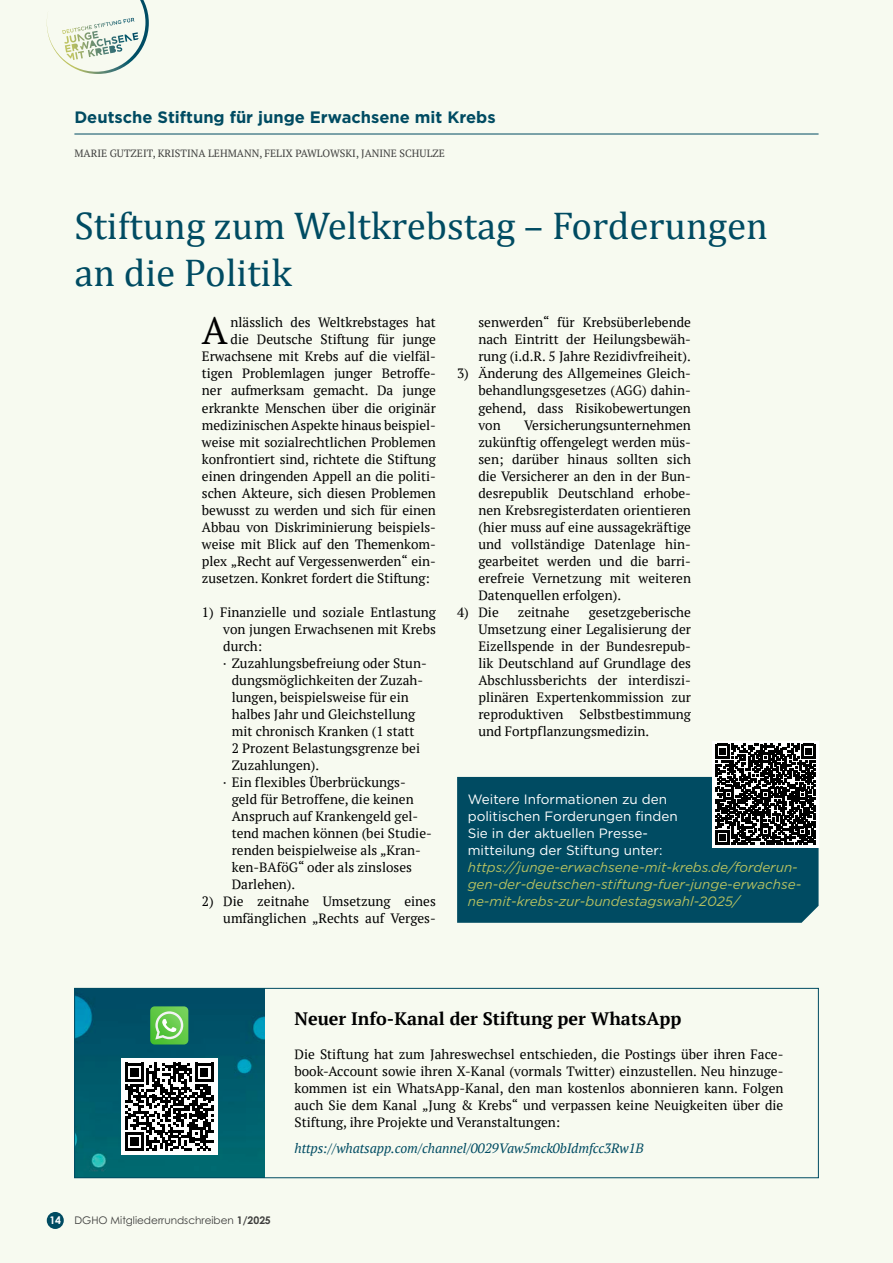
<style>
.page{position:relative;width:893px;height:1263px;background:#f7faf0}
.page>*{position:absolute;margin:0;border:0;box-sizing:border-box;transform-origin:0 0}
.t1{font:39px/46.8px "Cambria";color:#004b62}
.t2{font:37.8px "PT Serif";color:#000}
.t3{font:700 18px "PT Serif";color:#000}
.t4{font:700 16.5px "Gotham";color:#004b62}
.t5{font:13.5px/17px "PT Serif";color:#000;text-align:justify}
.t6{font:italic 13.5px/17px "Gotham";color:#b6c161}
.t7{font:13.5px/17px "Gotham";color:#fff}
.t8{font:italic 13.5px "PT Serif";letter-spacing:-.01em;color:#004b62}
.t9{font:10.5px "PT Serif";color:#3e3e3d}
.t10{font:10.5px "Century Gothic Pro";color:#3e3e3d}
.t11{font:700 10.5px "Century Gothic Pro";color:#fff}
.s1{font-weight:700}
</style>
<div class="page">
<svg style="left:47px;top:0;width:102px;height:74px"></svg>
<div style="left:47px;top:1212px;width:17px;height:17px;background:#004b62;border-radius:50%"></div>
<hr style="left:74px;top:134px;width:745px;height:1px;background:#004b62">
<div style="left:457px;top:777px;width:362px;height:146px;background:#004b62"></div>
<svg style="left:712px;top:741px;width:107px;height:106px"></svg>
<svg style="left:715px;top:744px;width:101px;height:100px"></svg>
<img style="left:76px;top:990px;width:188px;height:186px">
<div style="left:74px;top:988px;width:745px;height:190px;border:1px solid #004b62"></div>
<div style="left:121px;top:1059px;width:96px;height:96px;background:#fff"></div>
<svg style="left:125px;top:1063px;width:88px;height:88px"></svg>
<svg style="left:150px;top:1006px;width:38px;height:38px"></svg>
<p class="t4" style="left:74px;top:107px;width:423px">Deutsche Stiftung für junge Erwachsene mit Krebs</p>
<p class="t9" style="left:74px;top:147px;width:372px">MARIE GUTZEIT, KRISTINA LEHMANN, FELIX PAWLOWSKI, JANINE SCHULZE</p>
<h1 class="t1" style="left:74px;top:202px;width:695px">Stiftung zum Weltkrebstag – Forderungen an die Politik</h1>
<h2 class="t2" style="left:202px;top:307px;width:27px">A</h2>
<p class="t5" style="left:231px;top:314px;width:207px">nlässlich des Weltkrebstages hat</p>
<p class="t5" style="left:231px;top:331px;width:207px">die Deutsche Stiftung für junge</p>
<p class="t5" style="left:202px;top:348px;width:235px">Erwachsene mit Krebs auf die vielfäl-</p>
<p class="t5" style="left:202px;top:365px;width:235px">tigen Problemlagen junger Betroffe-</p>
<p class="t5" style="left:202px;top:382px;width:235px">ner aufmerksam gemacht. Da junge</p>
<p class="t5" style="left:202px;top:399px;width:235px">erkrankte Menschen über die originär</p>
<p class="t5" style="left:202px;top:416px;width:235px">medizinischen Aspekte hinaus beispiel-</p>
<p class="t5" style="left:202px;top:433px;width:235px">weise mit sozialrechtlichen Problemen</p>
<p class="t5" style="left:202px;top:450px;width:235px">konfrontiert sind, richtete die Stiftung</p>
<p class="t5" style="left:202px;top:467px;width:235px">einen dringenden Appell an die politi-</p>
<p class="t5" style="left:202px;top:484px;width:235px">schen Akteure, sich diesen Problemen</p>
<p class="t5" style="left:202px;top:501px;width:235px">bewusst zu werden und sich für einen</p>
<p class="t5" style="left:202px;top:518px;width:235px">Abbau von Diskriminierung beispiels-</p>
<p class="t5" style="left:202px;top:535px;width:235px">weise mit Blick auf den Themenkom-</p>
<p class="t5" style="left:202px;top:552px;width:235px">plex „Recht auf Vergessenwerden“ ein-</p>
<p class="t5" style="left:202px;top:569px;width:229px">zusetzen. Konkret fordert die Stiftung:</p>
<p class="t5" style="left:202px;top:603px;width:235px">1) Finanzielle und soziale Entlastung</p>
<p class="t5" style="left:223px;top:620px;width:214px">von jungen Erwachsenen mit Krebs</p>
<p class="t5" style="left:223px;top:637px;width:41px">durch:</p>
<p class="t5" style="left:223px;top:654px;width:205px">· Zuzahlungsbefreiung oder Stun-</p>
<p class="t5" style="left:232px;top:671px;width:193px">dungsmöglichkeiten der Zuzah-</p>
<p class="t5" style="left:232px;top:688px;width:179px">lungen, beispielsweise für ein</p>
<p class="t5" style="left:232px;top:705px;width:185px">halbes Jahr und Gleichstellung</p>
<p class="t5" style="left:232px;top:722px;width:184px">mit chronisch Kranken (1 statt</p>
<p class="t5" style="left:232px;top:739px;width:190px">2 Prozent Belastungsgrenze bei</p>
<p class="t5" style="left:232px;top:756px;width:89px">Zuzahlungen).</p>
<p class="t5" style="left:223px;top:773px;width:184px">· Ein flexibles Überbrückungs-</p>
<p class="t5" style="left:232px;top:790px;width:183px">geld für Betroffene, die keinen</p>
<p class="t5" style="left:232px;top:807px;width:188px">Anspruch auf Krankengeld gel-</p>
<p class="t5" style="left:232px;top:824px;width:202px">tend machen können (bei Studie-</p>
<p class="t5" style="left:232px;top:841px;width:191px">renden beispielweise als „Kran-</p>
<p class="t5" style="left:232px;top:858px;width:182px">ken-BAföG“ oder als zinsloses</p>
<p class="t5" style="left:232px;top:875px;width:65px">Darlehen).</p>
<p class="t5" style="left:202px;top:892px;width:235px;text-align:right">2) Die zeitnahe Umsetzung eines umfänglichen „Rechts auf Verges-</p>
<p class="t5" style="left:478px;top:314px;width:214px">senwerden“ für Krebsüberlebende nach Eintritt der Heilungsbewäh&shy;rung (i.d.R. 5 Jahre Rezidivfreiheit).</p>
<p class="t5" style="left:478px;top:365px;width:214px;text-indent:-21px">3) Änderung des Allgemeines Gleich&shy;behandlungsgesetzes (AGG) dahin&shy;gehend, dass Risikobewertungen von</p>
<p class="t5" style="left:478px;top:416px;width:214px;text-indent:46px">Versicherungsunternehmen zukünftig offengelegt werden müs&shy;sen; darüber hinaus sollten sich die Versicherer an den in der Bun&shy;desrepublik Deutschland erhobe&shy;nen Krebsregisterdaten orientieren (hier muss auf eine aussagekräftige und vollständige Datenlage hin&shy;gearbeitet werden und die barri&shy;erefreie Vernetzung mit weiteren Datenquellen erfolgen).</p>
<p class="t5" style="left:457px;top:603px;width:43px">4) Die</p>
<p class="t5" style="left:518px;top:603px;width:54px">zeitnahe</p>
<p class="t5" style="left:478px;top:603px;width:214px;text-indent:110px">gesetzgeberische Umsetzung einer Legalisierung der Eizellspende in der Bundesrepub&shy;lik Deutschland auf Grundlage des Abschlussberichts der interdiszi&shy;plinären Expertenkommission zur reproduktiven Selbstbestimmung und Fortpflanzungsmedizin.</p>
<p class="t7" style="left:468px;top:790px;width:211px">Weitere Informationen zu den politischen Forderungen finden<br>Sie in der aktuellen Presse&shy;mitteilung der Stiftung unter:</p>
<p class="t6" style="left:468px;top:858px;width:335px">https://junge-erwachsene-mit-krebs.de/forderun&shy;gen-der-deutschen-stiftung-fuer-junge-erwachse&shy;ne-mit-krebs-zur-bundestagswahl-2025/</p>
<p class="t11" style="left:49px;top:1214px;width:13px">14</p>
<p class="t10" style="left:74px;top:1214px;width:198px">DGHO Mitgliederrundschreiben <span class="s1">1/2025</span></p>
<h3 class="t3" style="left:294px;top:1007px;width:388px">Neuer Info-Kanal der Stiftung per WhatsApp</h3>
<p class="t5" style="left:294px;top:1045px;width:490px">Die Stiftung hat zum Jahreswechsel entschieden, die Postings über ihren Face&shy;book-Account sowie ihren X-Kanal (vormals Twitter) einzustellen. Neu hinzuge&shy;kommen ist ein WhatsApp-Kanal, den man kostenlos abonnieren kann. Folgen auch Sie dem Kanal „Jung &amp; Krebs“ und verpassen keine Neuigkeiten über die Stiftung, ihre Projekte und Veranstaltungen:</p>
<p class="t8" style="left:294px;top:1139px;width:351px">https://whatsapp.com/channel/0029Vaw5mck0bIdmfcc3Rw1B</p>
</div>
